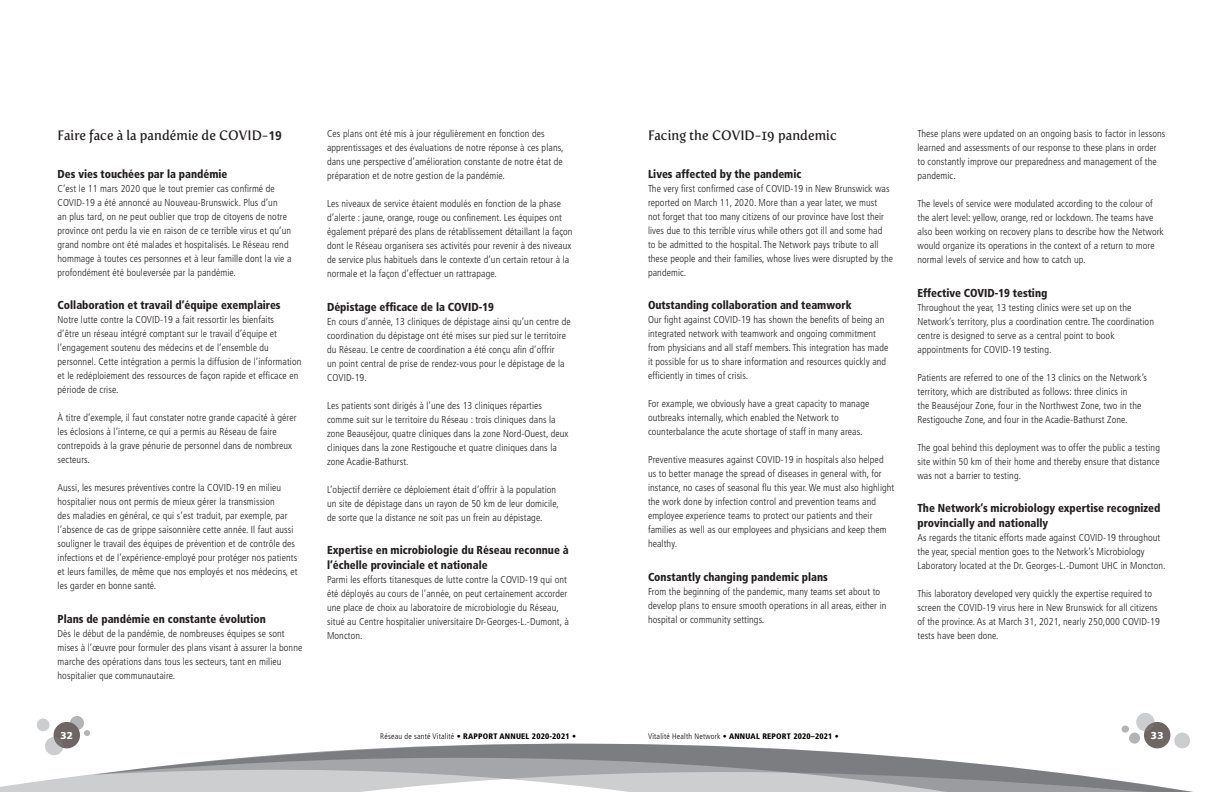
<style>
.page{position:relative;width:1224px;height:792px;background:#fff}
.page>*{position:absolute;margin:0;border:0;box-sizing:border-box;transform-origin:0 0}
.Subheader{font:13.6px "Fertigo Pro";color:#231f20;scale:.95 1}
.Subheader_2{font:900 condensed 11.6px/15px "Frutiger LT Std";color:#231f20;scale:.95 1}
.t1{font:300 condensed 10px/14px "Frutiger LT Std";letter-spacing:.01em;color:#231f20}
.t2{font:900 10px "Frutiger LT Std";color:#fff}
.t3{font:900 condensed 8px "Frutiger LT Std";letter-spacing:.025em;color:#000}
.s1{font-family:"Frutiger LT Std";font-weight:700;font-size:12.6px}
.s2{font-weight:300}
</style>
<div class="page">
<svg style="left:0;top:744px;width:93px;height:48px"></svg>
<svg style="left:93px;top:744px;width:1100px;height:48px"></svg>
<div style="left:70px;top:716px;width:14px;height:14px;background:#b2b4b5;border-radius:50%"></div>
<svg style="left:84px;top:730px;width:6px;height:6px"></svg>
<div style="left:54px;top:722px;width:26px;height:26px;background:#6e6664;border-radius:50%"></div>
<svg style="left:45px;top:737px;width:18px;height:18px"></svg>
<div style="left:1144px;top:722px;width:26px;height:26px;background:#6e6664;border-radius:50%"></div>
<div style="left:37px;top:719px;width:13px;height:12px;background:#cccdce;border-radius:50%"></div>
<svg style="left:1136px;top:713px;width:19px;height:18px"></svg>
<div style="left:1122px;top:726px;width:7px;height:7px;background:#b2b4b5;border-radius:50%"></div>
<div style="left:1129px;top:733px;width:11px;height:11px;background:#b2b4b5;border-radius:50%"></div>
<div style="left:1174px;top:733px;width:16px;height:15px;background:#cccdce;border-radius:50%"></div>
<p class="Subheader" style="left:58px;top:127px;width:238px">Faire face à la pandémie de COVID-<span class="s1">19</span></p>
<p class="Subheader_2" style="left:58px;top:166px;width:180px">Des vies touchées par la pandémie</p>
<p class="t1" style="left:58px;top:182px;width:235px">C’est le 11 mars 2020 que le tout premier cas confirmé de COVID-19 a été annoncé au Nouveau-Brunswick. Plus d’un<br>an plus tard, on ne peut oublier que trop de citoyens de notre province ont perdu la vie en raison de ce terrible virus et qu’un grand nombre ont été malades et hospitalisés. Le Réseau rend hommage à toutes ces personnes et à leur famille dont la vie a profondément été bouleversée par la pandémie.</p>
<p class="Subheader_2" style="left:58px;top:298px;width:236px">Collaboration et travail d’équipe exemplaires</p>
<p class="t1" style="left:58px;top:313px;width:245px">Notre lutte contre la COVID-19 a fait ressortir les bienfaits<br>d’être un réseau intégré comptant sur le travail d’équipe et l’engagement soutenu des médecins et de l’ensemble du personnel. Cette intégration a permis la diffusion de l’information et le redéploiement des ressources de façon rapide et efficace en période de crise.</p>
<p class="t1" style="left:58px;top:411px;width:241px">À titre d’exemple, il faut constater notre grande capacité à gérer les éclosions à l’interne, ce qui a permis au Réseau de faire contrepoids à la grave pénurie de personnel dans de nombreux secteurs.</p>
<p class="t1" style="left:58px;top:481px;width:242px">Aussi, les mesures préventives contre la COVID-19 en milieu hospitalier nous ont permis de mieux gérer la transmission<br>des maladies en général, ce qui s’est traduit, par exemple, par l’absence de cas de grippe saisonnière cette année. Il faut aussi souligner le travail des équipes de prévention et de contrôle des infections et de l’expérience-employé pour protéger nos patients et leurs familles, de même que nos employés et nos médecins, et les garder en bonne santé.</p>
<p class="Subheader_2" style="left:58px;top:611px;width:221px">Plans de pandémie en constante évolution</p>
<p class="t1" style="left:58px;top:627px;width:246px">Dès le début de la pandémie, de nombreuses équipes se sont mises à l’œuvre pour formuler des plans visant à assurer la bonne marche des opérations dans tous les secteurs, tant en milieu hospitalier que communautaire.</p>
<p class="t1" style="left:327px;top:127px;width:238px">Ces plans ont été mis à jour régulièrement en fonction des apprentissages et des évaluations de notre réponse à ces plans, dans une perspective d’amélioration constante de notre état de préparation et de notre gestion de la pandémie.</p>
<p class="t1" style="left:327px;top:197px;width:247px">Les niveaux de service étaient modulés en fonction de la phase d’alerte : jaune, orange, rouge ou confinement. Les équipes ont également préparé des plans de rétablissement détaillant la façon dont le Réseau organisera ses activités pour revenir à des niveaux de service plus habituels dans le contexte d’un certain retour à la normale et la façon d’effectuer un rattrapage.</p>
<p class="Subheader_2" style="left:327px;top:299px;width:177px">Dépistage efficace de la COVID-19</p>
<p class="t1" style="left:327px;top:315px;width:245px">En cours d’année, 13 cliniques de dépistage ainsi qu’un centre de coordination du dépistage ont été mises sur pied sur le territoire du Réseau. Le centre de coordination a été conçu afin d’offrir<br>un point central de prise de rendez-vous pour le dépistage de la COVID-19.</p>
<p class="t1" style="left:327px;top:399px;width:243px">Les patients sont dirigés à l’une des 13 cliniques réparties comme suit sur le territoire du Réseau : trois cliniques dans la zone Beauséjour, quatre cliniques dans la zone Nord-Ouest, deux cliniques dans la zone Restigouche et quatre cliniques dans la zone Acadie-Bathurst.</p>
<p class="t1" style="left:327px;top:483px;width:233px">L’objectif derrière ce déploiement était d’offrir à la population un site de dépistage dans un rayon de 50 km de leur domicile, de sorte que la distance ne soit pas un frein au dépistage.</p>
<p class="Subheader_2" style="left:327px;top:543px;width:256px">Expertise en microbiologie du Réseau reconnue à l’échelle provinciale et nationale</p>
<p class="t1" style="left:327px;top:573px;width:243px">Parmi les efforts titanesques de lutte contre la COVID-19 qui ont été déployés au cours de l’année, on peut certainement accorder une place de choix au laboratoire de microbiologie du Réseau, situé au Centre hospitalier universitaire Dr-Georges-L.-Dumont, à Moncton.</p>
<p class="Subheader" style="left:648px;top:127px;width:200px">Facing the COVID-19 pandemic</p>
<p class="Subheader_2" style="left:648px;top:166px;width:163px">Lives affected by the pandemic</p>
<p class="t1" style="left:648px;top:182px;width:247px">The very first confirmed case of COVID-19 in New Brunswick was reported on March 11, 2020. More than a year later, we must<br>not forget that too many citizens of our province have lost their lives due to this terrible virus while others got ill and some had<br>to be admitted to the hospital. The Network pays tribute to all these people and their families, whose lives were disrupted by the pandemic.</p>
<p class="Subheader_2" style="left:648px;top:298px;width:216px">Outstanding collaboration and teamwork</p>
<p class="t1" style="left:648px;top:313px;width:242px">Our fight against COVID-19 has shown the benefits of being an integrated network with teamwork and ongoing commitment from physicians and all staff members. This integration has made it possible for us to share information and resources quickly and efficiently in times of crisis.</p>
<p class="t1" style="left:648px;top:397px;width:223px">For example, we obviously have a great capacity to manage outbreaks internally, which enabled the Network to counterbalance the acute shortage of staff in many areas.</p>
<p class="t1" style="left:648px;top:453px;width:248px">Preventive measures against COVID-19 in hospitals also helped<br>us to better manage the spread of diseases in general with, for instance, no cases of seasonal flu this year. We must also highlight the work done by infection control and prevention teams and employee experience teams to protect our patients and their families as well as our employees and physicians and keep them healthy.</p>
<p class="Subheader_2" style="left:648px;top:569px;width:191px">Constantly changing pandemic plans</p>
<p class="t1" style="left:648px;top:585px;width:240px">From the beginning of the pandemic, many teams set about to develop plans to ensure smooth operations in all areas, either in hospital or community settings.</p>
<p class="t1" style="left:917px;top:127px;width:249px">These plans were updated on an ongoing basis to factor in lessons learned and assessments of our response to these plans in order to constantly improve our preparedness and management of the pandemic.</p>
<p class="t1" style="left:917px;top:197px;width:248px">The levels of service were modulated according to the colour of the alert level: yellow, orange, red or lockdown. The teams have also been working on recovery plans to describe how the Network would organize its operations in the context of a return to more normal levels of service and how to catch up.</p>
<p class="Subheader_2" style="left:917px;top:285px;width:138px">Effective COVID-19 testing</p>
<p class="t1" style="left:917px;top:301px;width:238px">Throughout the year, 13 testing clinics were set up on the Network’s territory, plus a coordination centre. The coordination centre is designed to serve as a central point to book appointments for COVID-19 testing.</p>
<p class="t1" style="left:917px;top:371px;width:231px">Patients are referred to one of the 13 clinics on the Network’s territory, which are distributed as follows: three clinics in<br>the Beauséjour Zone, four in the Northwest Zone, two in the Restigouche Zone, and four in the Acadie-Bathurst Zone.</p>
<p class="t1" style="left:917px;top:441px;width:244px;text-align:justify">The goal behind this deployment was to offer the public a testing site within 50 km of their home and thereby ensure that distance was not a barrier to testing.</p>
<p class="Subheader_2" style="left:917px;top:501px;width:257px">The Network’s microbiology expertise recognized provincially and nationally</p>
<p class="t1" style="left:917px;top:531px;width:250px">As regards the titanic efforts made against COVID-19 throughout the year, special mention goes to the Network’s Microbiology<br>Laboratory located at the Dr. Georges-L.-Dumont UHC in Moncton.</p>
<p class="t1" style="left:917px;top:587px;width:244px">This laboratory developed very quickly the expertise required to screen the COVID-19 virus here in New Brunswick for all citizens of the province. As at March 31, 2021, nearly 250,000 COVID-19 tests have been done.</p>
<p class="t2" style="left:61px;top:729px;width:14px">32</p>
<p class="t3" style="left:380px;top:732px;width:197px"><span class="s2">Réseau de santé Vitalité</span> • RAPPORT ANNUEL 2020-2021 •</p>
<p class="t3" style="left:648px;top:732px;width:192px"><span class="s2">Vitalité Health Network</span> • ANNUAL REPORT 2020–2021 •</p>
<p class="t2" style="left:1151px;top:729px;width:14px">33</p>
</div>
